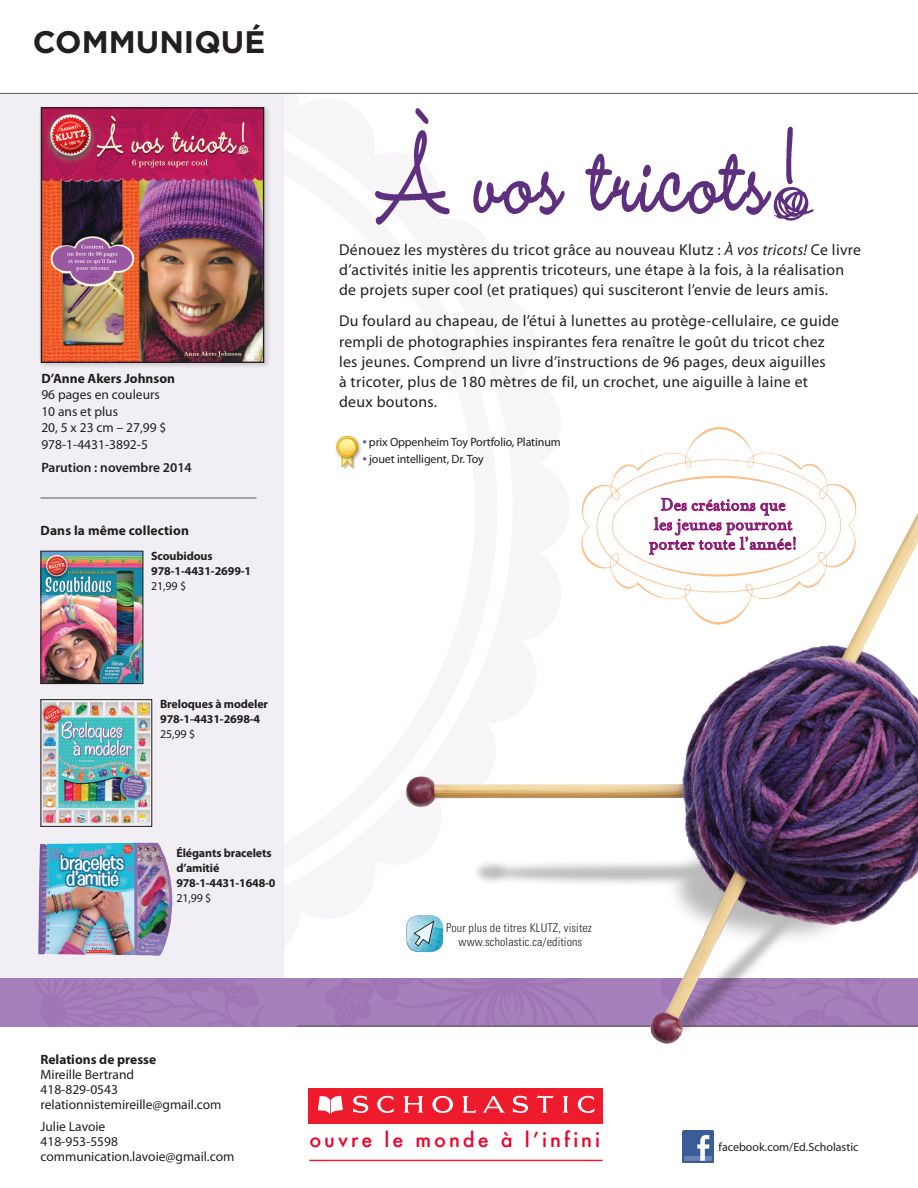
<style>
.page{position:relative;width:918px;height:1188px;background:#fff}
.page>*{position:absolute;margin:0;border:0;box-sizing:border-box;transform-origin:0 0}
.t1{font:700 31.2px "Gotham";color:#231f20}
.t2{font:19.8px/19.5px "Mrs Eaves Roman";color:#5e2e7f;text-align:center;scale:.91 1}
.t3{font:500 19.8px "Futura";letter-spacing:.15em;color:#ef0027}
.t4{font:15.75px/20.2px "Myriad Pro";letter-spacing:.02em;color:#231f20}
.t5{font:13.5px/16.5px "Myriad Pro";color:#231f20}
.t6{font:700 13.5px "Myriad Pro";color:#231f20}
.t7{font:600 13.5px "Myriad Pro";color:#231f20}
.t8{font:700 12px/15px "Myriad Pro";letter-spacing:-.01em;color:#231f20}
.t9{font:12px "Myriad Pro";letter-spacing:-.01em;color:#231f20}
.ENG_sub_title{font:300 condensed 12px/13.5px "Univers";letter-spacing:.01em;color:#231f20;text-align:center}
.s1{font-weight:400}
.s2{font-style:italic}
.s3{font-size:16.05px;color:#645d92}
</style>
<div class="page">
<img style="left:297px;top:978px;width:77px;height:48px">
<div style="left:0;top:94px;width:284px;height:932px;background:#f1eef4"></div>
<div style="left:39px;top:105px;width:232px;height:265px;background:#231f20;opacity:.2"></div>
<img style="left:43px;top:109px;width:175px;height:252px">
<div style="left:41px;top:107px;width:223px;height:256px;border:1px solid #231f20"></div>
<img style="left:682px;top:1130px;width:32px;height:32px">
<hr style="left:309px;top:1160px;width:294px;height:1px;background:#ee1b2d">
<div style="left:308px;top:1088px;width:295px;height:36px;background:#ee1b2d"></div>
<svg style="left:318px;top:1096px;width:25px;height:18px"></svg>
<svg style="left:353px;top:1096px;width:15px;height:17px"></svg>
<svg style="left:377px;top:1096px;width:17px;height:17px"></svg>
<svg style="left:403px;top:1096px;width:20px;height:17px"></svg>
<svg style="left:462px;top:1096px;width:14px;height:17px"></svg>
<svg style="left:513px;top:1096px;width:15px;height:17px"></svg>
<svg style="left:536px;top:1095px;width:18px;height:18px"></svg>
<svg style="left:563px;top:1096px;width:6px;height:17px"></svg>
<svg style="left:577px;top:1096px;width:18px;height:17px"></svg>
<svg style="left:432px;top:1096px;width:21px;height:17px"></svg>
<svg style="left:482px;top:1096px;width:23px;height:17px"></svg>
<hr style="left:40px;top:498px;width:216px;height:1px;background:#57585a">
<hr style="left:0;top:1026px;width:918px;height:1px;background:#57585a">
<hr style="left:0;top:93px;width:918px;height:1px;background:#57585a">
<img style="left:218px;top:92px;width:607px;height:278px">
<img style="left:758px;top:181px;width:67px;height:91px">
<img style="left:374px;top:427px;width:544px;height:617px">
<div style="left:0;top:978px;width:297px;height:49px;background:#a680ba"></div>
<div style="left:403px;top:910px;width:42px;height:47px;background:#fff"></div>
<svg style="left:406px;top:915px;width:37px;height:37px"></svg>
<div style="left:343px;top:443px;width:13px;height:27px;background:#231f20;opacity:.3"></div>
<svg style="left:342px;top:464px;width:10px;height:3px"></svg>
<div style="left:334px;top:434px;width:30px;height:30px;background:#231f20;opacity:.3"></div>
<div style="left:335px;top:435px;width:27px;height:27px;background:#231f20;opacity:.3"></div>
<svg style="left:338px;top:438px;width:18px;height:18px"></svg>
<div style="left:338px;top:438px;width:18px;height:18px;border:1px solid #eaab11;border-radius:50%"></div>
<img style="left:43px;top:702px;width:107px;height:122px">
<div style="left:41px;top:699px;width:111px;height:128px;border:1px solid #231f20"></div>
<img style="left:43px;top:553px;width:98px;height:129px">
<div style="left:41px;top:551px;width:102px;height:133px;border:1px solid #231f20"></div>
<img style="left:38px;top:842px;width:134px;height:114px">
<p class="t1" style="left:33px;top:24px;width:234px">COMMUNIQUÉ</p>
<p class="t6" style="left:41px;top:369px;width:135px">D’Anne Akers Johnson</p>
<p class="t5" style="left:41px;top:386px;width:127px">96 pages en couleurs<br>10 ans et plus<br>20, 5 x 23 cm – 27,99 $<br>978-1-4431-3892-5</p>
<p class="t7" style="left:41px;top:460px;width:152px">Parution : novembre 2014</p>
<p class="t6" style="left:40px;top:522px;width:150px">Dans la même collection</p>
<p class="t8" style="left:151px;top:548px;width:102px">Scoubidous<br>978-1-4431-2699-1<br><span class="s1">21,99 $</span></p>
<p class="t4" style="left:339px;top:239px;width:524px">Dénouez les mystères du tricot grâce au nouveau Klutz : <span class="s2">À vos tricots!</span> Ce livre d’activités initie les apprentis tricoteurs, une étape à la fois, à la réalisation de projets super cool (et pratiques) qui susciteront l’envie de leurs amis.</p>
<p class="t4" style="left:339px;top:311px;width:502px">Du foulard au chapeau, de l’étui à lunettes au protège-cellulaire, ce guide rempli de photographies inspirantes fera renaître le goût du tricot chez les jeunes. Comprend un livre d’instructions de 96 pages, deux aiguilles<br>à tricoter, plus de 180 mètres de fil, un crochet, une aiguille à laine et deux boutons.</p>
<p class="t9" style="left:362px;top:435px;width:200px"><span class="s3">•</span> prix Oppenheim Toy Portfolio, Platinum</p>
<p class="t9" style="left:362px;top:451px;width:123px"><span class="s3">•</span> jouet intelligent, Dr. Toy</p>
<p class="t2" style="left:649px;top:495px;width:165px">Des créations que<br>les jeunes pourront porter toute l’année!</p>
<p class="t8" style="left:160px;top:696px;width:109px">Breloques à modeler<br>978-1-4431-2698-4<br><span class="s1">25,99 $</span></p>
<p class="t8" style="left:176px;top:845px;width:101px">Élégants bracelets d’amitié<br>978-1-4431-1648-0<br><span class="s1">21,99 $</span></p>
<p class="ENG_sub_title" style="left:446px;top:921px;width:147px">Pour plus de titres KLUTZ, visitez www.scholastic.ca/editions</p>
<p class="t6" style="left:40px;top:1051px;width:117px">Relations de presse</p>
<p class="t5" style="left:40px;top:1066px;width:95px">Mireille Bertrand</p>
<p class="t5" style="left:40px;top:1081px;width:79px">418-829-0543</p>
<p class="t5" style="left:40px;top:1096px;width:182px">relationnistemireille@gmail.com</p>
<p class="t5" style="left:40px;top:1118px;width:66px">Julie Lavoie</p>
<p class="t5" style="left:40px;top:1133px;width:79px">418-953-5598</p>
<p class="t5" style="left:40px;top:1148px;width:195px">communication.lavoie@gmail.com</p>
<p class="t3" style="left:309px;top:1126px;width:292px">ouvre le monde à lʼinfini</p>
<p class="t9" style="left:719px;top:1140px;width:142px">facebook.com/Ed.Scholastic</p>
</div>
